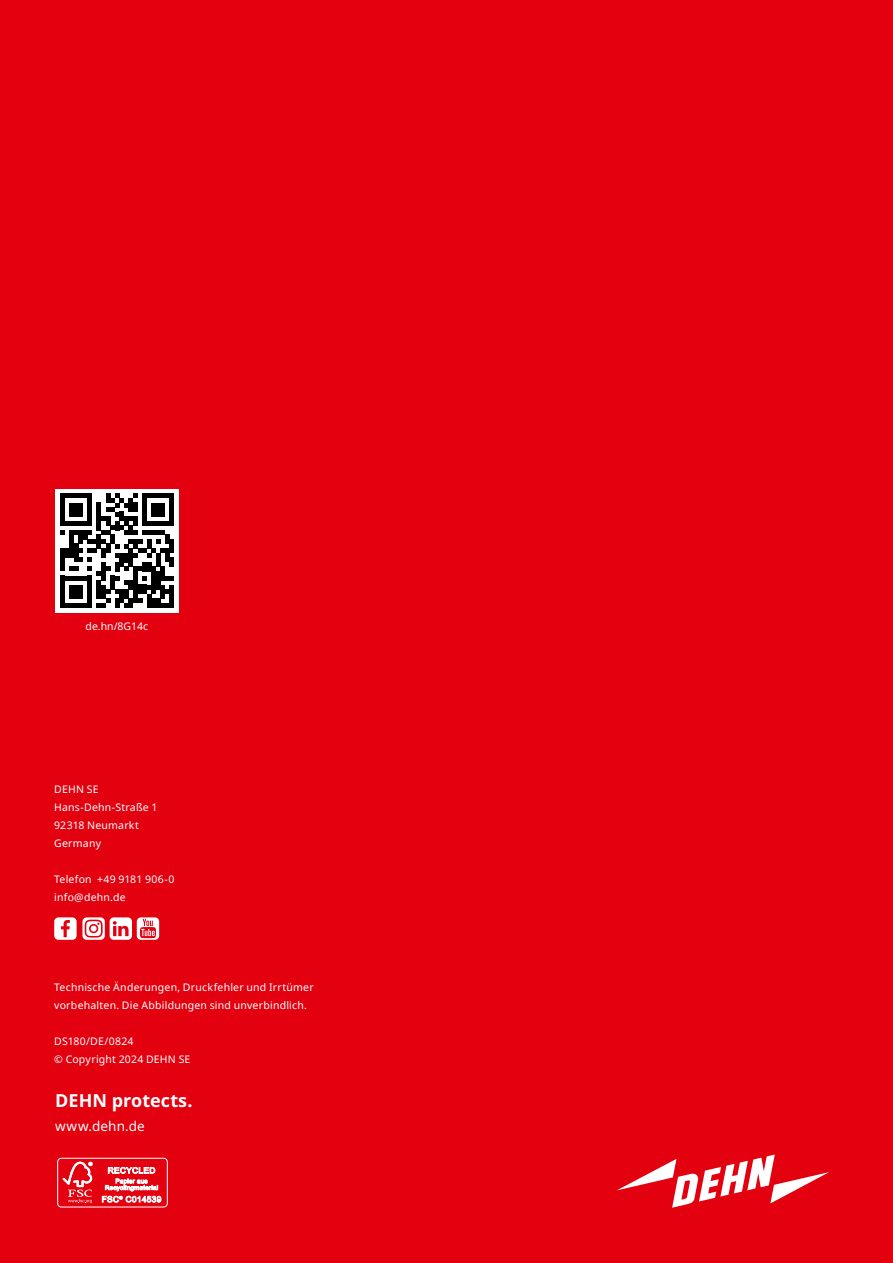
<style>
.page{position:relative;width:893px;height:1263px;background:#e3000f}
.page>*{position:absolute;margin:0;border:0;box-sizing:border-box;transform-origin:0 0}
.t1{font:700 18px "Noto Sans";color:#fff}
.t2{font:13.5px "Noto Sans";letter-spacing:.01em;color:#fff}
.t3{font:10.5px/18px "Noto Sans";letter-spacing:.02em;color:#fff}
.t4{font:10.5px "Noto Sans";color:#fff}
</style>
<div class="page">
<div style="left:56px;top:489px;width:123px;height:123px;background:#fff"></div>
<svg style="left:60px;top:494px;width:114px;height:114px"></svg>
<svg style="left:54px;top:917px;width:105px;height:23px"></svg>
<svg style="left:617px;top:1154px;width:212px;height:54px"></svg>
<div style="left:57px;top:1158px;width:111px;height:49px;border:1px solid #fff;border-radius:4px"></div>
<svg style="left:63px;top:1162px;width:29px;height:41px"></svg>
<svg style="left:102px;top:1167px;width:59px;height:35px"></svg>
<p class="t4" style="left:86px;top:619px;width:64px">de.hn/8G14c</p>
<p class="t3" style="left:54px;top:781px;width:105px">DEHN SE<br>Hans-Dehn-Straße 1<br>92318 Neumarkt<br>Germany</p>
<p class="t3" style="left:54px;top:871px;width:122px">Telefon +49 9181 906-0 info@dehn.de</p>
<p class="t3" style="left:54px;top:979px;width:261px">Technische Änderungen, Druckfehler und Irrtümer vorbehalten. Die Abbildungen sind unverbindlich.</p>
<p class="t3" style="left:54px;top:1033px;width:138px">DS180/DE/0824<br>© Copyright 2024 DEHN SE</p>
<h1 class="t1" style="left:55px;top:1088px;width:139px">DEHN protects.</h1>
<p class="t2" style="left:55px;top:1117px;width:91px">www.dehn.de</p>
</div>
